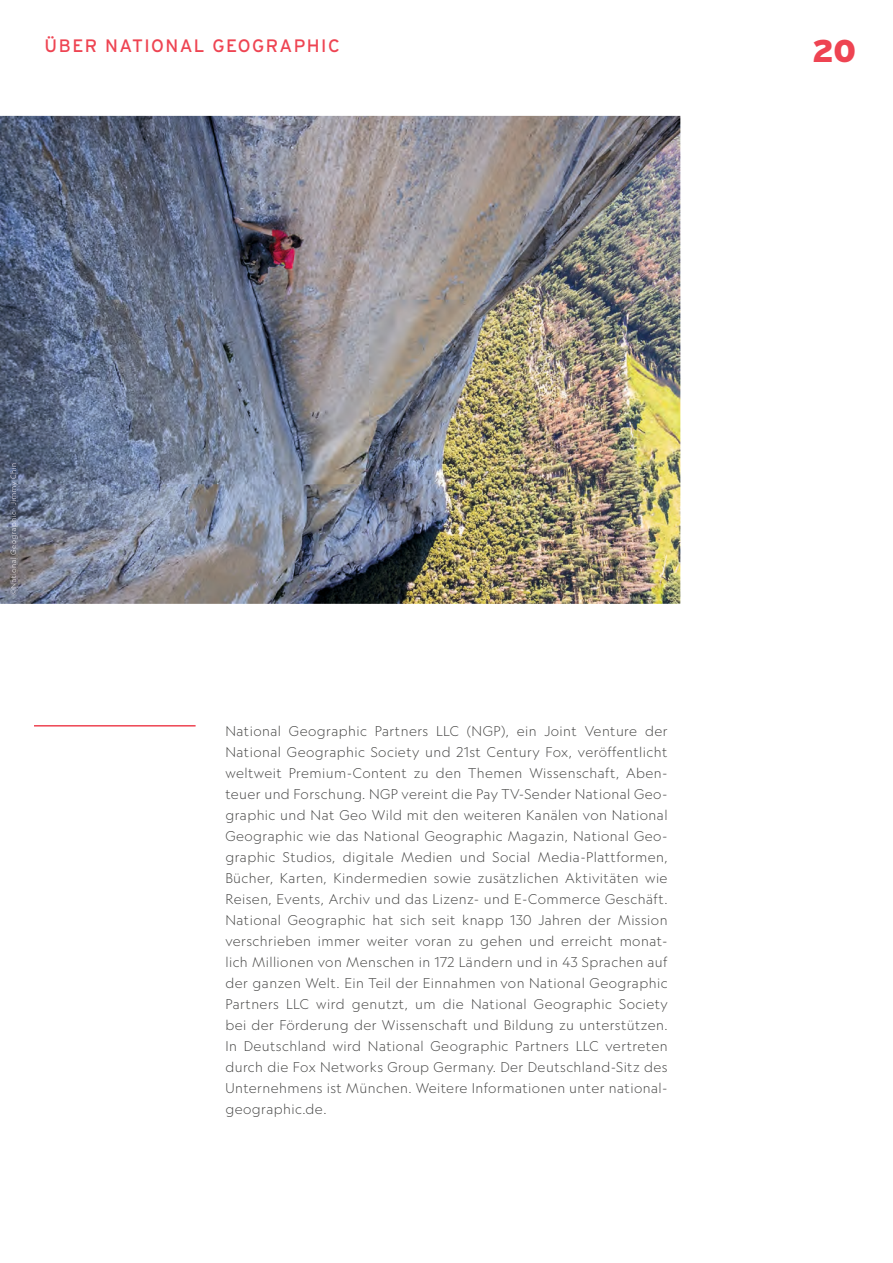
<style>
.page{position:relative;width:893px;height:1263px;background:#fff}
.page>*{position:absolute;margin:0;border:0;box-sizing:border-box;transform-origin:0 0}
.t1{font:900 31.5px "Interstate";color:#ee4452}
.t2{font:18px "Interstate";letter-spacing:.08em;color:#ee4452}
.t3{font:300 13.5px/21px "Geograph";letter-spacing:.03em;color:#40403f;text-align:justify}
</style>
<div class="page">
<hr style="left:34px;top:725px;width:162px;height:1px;background:#ee4452">
<img style="left:0;top:116px;width:680px;height:488px">
<img style="left:10px;top:463px;width:8px;height:132px">
<h2 class="t2" style="left:45px;top:35px;width:297px">ÜBER NATIONAL GEOGRAPHIC</h2>
<h1 class="t1" style="left:812px;top:33px;width:46px">20</h1>
<p class="t3" style="left:225px;top:720px;width:444px">National Geographic Partners LLC (NGP), ein Joint Venture der National Geographic Society und 21st Century Fox, veröffentlicht weltweit Premium-Content zu den Themen Wissenschaft, Aben&shy;teuer und Forschung. NGP vereint die Pay TV-Sender National Geo&shy;graphic und Nat Geo Wild mit den weiteren Kanälen von National Geographic wie das National Geographic Magazin, National Geo&shy;graphic Studios, digitale Medien und Social Media-Plattformen, Bücher, Karten, Kindermedien sowie zusätzlichen Aktivitäten wie Reisen, Events, Archiv und das Lizenz- und E-Commerce Geschäft.<br>National Geographic hat sich seit knapp 130 Jahren der Mission verschrieben immer weiter voran zu gehen und erreicht monat&shy;lich Millionen von Menschen in 172 Ländern und in 43 Sprachen auf der ganzen Welt. Ein Teil der Einnahmen von National Geographic Partners LLC wird genutzt, um die National Geographic Society bei der Förderung der Wissenschaft und Bildung zu unterstützen.<br>In Deutschland wird National Geographic Partners LLC vertreten durch die Fox Networks Group Germany. Der Deutschland-Sitz des Unternehmens ist München. Weitere Informationen unter national&shy;geographic.de.</p>
</div>
